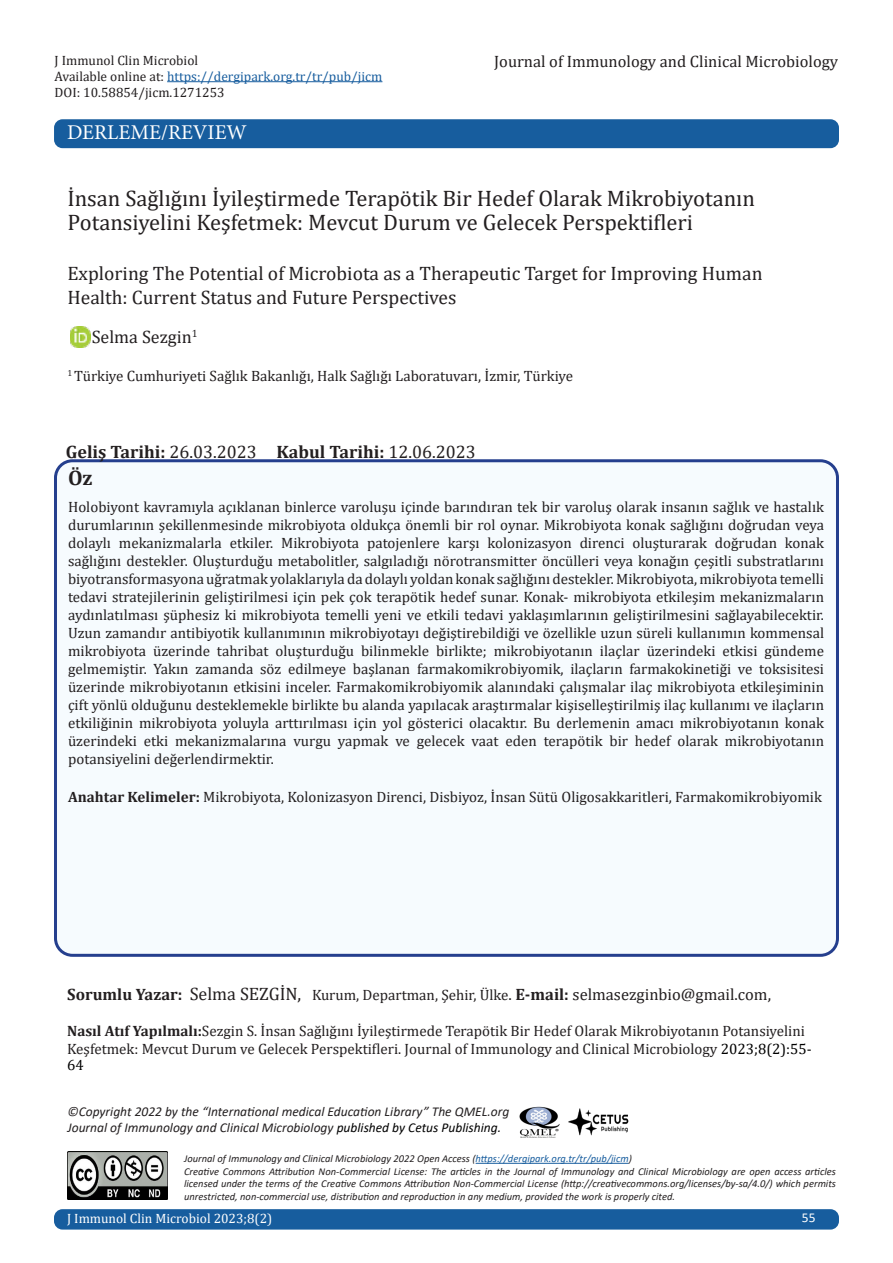
<style>
.page{position:relative;width:893px;height:1263px;background:#fff}
.page>*{position:absolute;margin:0;border:0;box-sizing:border-box;transform-origin:0 0}
.makale_ana_başlık{font:22.5px/24px "Cambria";color:#231f20}
.t1{font:21px "Minion Pro";color:#fff}
.t2{font:700 21px "Cambria";color:#231f20}
.makale_ana_başlık-2{font:19.5px/24px "Cambria";color:#231f20}
.t3{font:700 18px "Cambria";color:#231f20}
.t4{font:18px "Cambria";color:#231f20}
.t5{font:16.5px "Cambria";color:#231f20}
.yazar_kurum{font:15px/18px "Cambria";color:#231f20;text-align:justify}
.t6{font:15px "Cambria";color:#000}
.t7{font:italic 13.5px/16.2px "Calibri";color:#231f20}
.t8{font:13.5px/16.2px "Cambria";color:#231f20}
.t9{font:13.5px "Cambria";color:#fff}
.t10{font:13.5px "Calibri";color:#fff}
.t11{font:italic 10.5px/12.6px "Calibri";color:#231f20}
.s1{color:#175d9e}
.s2{font-weight:400}
.s3{font-weight:700}
.s4{font-weight:700;font-size:16.5px}
.s5{font-size:18px}
.s6{font-size:16.5px}
.s7{color:#000}
</style>
<div class="page">
<div style="left:54px;top:1209px;width:785px;height:20px;background:#175d9e;border-radius:9px"></div>
<hr style="left:476px;top:1163px;width:153px;height:1px;background:#175d9e">
<div style="left:55px;top:461px;width:782px;height:494px;background:#f6fbfe;border-radius:17px"></div>
<div style="left:54px;top:459px;width:785px;height:498px;border:3px solid #253f8e;border-radius:17px"></div>
<img style="left:68px;top:1151px;width:99px;height:48px">
<div style="left:54px;top:119px;width:785px;height:29px;background:#175d9e;border-radius:9px"></div>
<hr style="left:167px;top:81px;width:215px;height:1px;background:#175d9e">
<img style="left:519px;top:1106px;width:41px;height:32px">
<img style="left:568px;top:1108px;width:61px;height:28px">
<img style="left:70px;top:326px;width:20px;height:22px">
<p class="t8" style="left:55px;top:52px;width:145px">J Immunol Clin Microbiol</p>
<p class="t5" style="left:494px;top:51px;width:346px">Journal of Immunology and Clinical Microbiology</p>
<p class="t8" style="left:55px;top:68px;width:329px">Available online at: <span class="s1">https://dergipark.org.tr/tr/pub/jicm<br></span>DOI: 10.58854/jicm.1271253</p>
<p class="t1" style="left:67px;top:119px;width:181px">DERLEME/REVIEW</p>
<p class="makale_ana_başlık" style="left:67px;top:187px;width:689px">İnsan Sağlığını İyileştirmede Terapötik Bir Hedef Olarak Mikrobiyotanın<br>Potansiyelini Keşfetmek: Mevcut Durum ve Gelecek Perspektifleri</p>
<p class="makale_ana_başlık-2" style="left:67px;top:261px;width:697px">Exploring The Potential of Microbiota as a Therapeutic Target for Improving Human<br>Health: Current Status and Future Perspectives</p>
<p class="t4" style="left:92px;top:326px;width:107px">Selma Sezgin<sup>1</sup></p>
<p class="yazar_kurum" style="left:67px;top:367px;width:507px"><sup>1</sup> Türkiye Cumhuriyeti Sağlık Bakanlığı, Halk Sağlığı Laboratuvarı, İzmir, Türkiye</p>
<p class="t3" style="left:66px;top:439px;width:411px">Geliş Tarihi: <span class="s2">26.03.2023</span> Kabul Tarihi: <span class="s2">12.06.2023</span></p>
<p class="t2" style="left:68px;top:463px;width:26px">Öz</p>
<p class="yazar_kurum" style="left:68px;top:497px;width:757px">Holobiyont kavramıyla açıklanan binlerce varoluşu içinde barındıran tek bir varoluş olarak insanın sağlık ve hastalık durumlarının şekillenmesinde mikrobiyota oldukça önemli bir rol oynar. Mikrobiyota konak sağlığını doğrudan veya dolaylı mekanizmalarla etkiler. Mikrobiyota patojenlere karşı kolonizasyon direnci oluşturarak doğrudan konak sağlığını destekler. Oluşturduğu metabolitler, salgıladığı nörotransmitter öncülleri veya konağın çeşitli substratlarını biyotransformasyona uğratmak yolaklarıyla da dolaylı yoldan konak sağlığını destekler. Mikrobiyota, mikrobiyota temelli tedavi stratejilerinin geliştirilmesi için pek çok terapötik hedef sunar. Konak- mikrobiyota etkileşim mekanizmaların aydınlatılması şüphesiz ki mikrobiyota temelli yeni ve etkili tedavi yaklaşımlarının geliştirilmesini sağlayabilecektir.<br>Uzun zamandır antibiyotik kullanımının mikrobiyotayı değiştirebildiği ve özellikle uzun süreli kullanımın kommensal mikrobiyota üzerinde tahribat oluşturduğu bilinmekle birlikte; mikrobiyotanın ilaçlar üzerindeki etkisi gündeme gelmemiştir. Yakın zamanda söz edilmeye başlanan farmakomikrobiyomik, ilaçların farmakokinetiği ve toksisitesi üzerinde mikrobiyotanın etkisini inceler. Farmakomikrobiyomik alanındaki çalışmalar ilaç mikrobiyota etkileşiminin çift yönlü olduğunu desteklemekle birlikte bu alanda yapılacak araştırmalar kişiselleştirilmiş ilaç kullanımı ve ilaçların etkiliğinin mikrobiyota yoluyla arttırılması için yol gösterici olacaktır. Bu derlemenin amacı mikrobiyotanın konak üzerindeki etki mekanizmalarına vurgu yapmak ve gelecek vaat eden terapötik bir hedef olarak mikrobiyotanın potansiyelini değerlendirmektir.</p>
<p class="yazar_kurum" style="left:68px;top:787px;width:755px"><span class="s3">Anahtar Kelimeler:</span> Mikrobiyota, Kolonizasyon Direnci, Disbiyoz, İnsan Sütü Oligosakkaritleri, Farmakomikrobiyomik</p>
<p class="yazar_kurum" style="left:67px;top:986px;width:705px"><span class="s4">Sorumlu Yazar:</span> <span class="s5">Selma SEZGİN,</span> Kurum, Departman, Şehir, Ülke<span class="s6">.</span> <span class="s4">E-mail:</span> <span class="s6">selmasezginbio@gmail.com,</span></p>
<p class="yazar_kurum" style="left:67px;top:1022px;width:746px"><span class="s3">Nasıl Atıf Yapılmalı:</span>Sezgin S. İnsan Sağlığını İyileştirmede Terapötik Bir Hedef Olarak Mikrobiyotanın Potansiyelini<br>Keşfetmek: Mevcut Durum ve Gelecek Perspektifleri. Journal of Immunology and Clinical Microbiology <span class="s7">2023;8(2):55-</span></p>
<p class="t6" style="left:67px;top:1056px;width:18px">64</p>
<p class="t7" style="left:67px;top:1103px;width:443px">©Copyright 2022 by the “International medical Education Library” The QMEL.org<br>Journal of Immunology and Clinical Microbiology <span class="s7">published by Cetus Publishing.</span></p>
<p class="t11" style="left:184px;top:1152px;width:653px">Journal of Immunology and Clinical Microbiology 2022 Open Access (<span class="s1">https://dergipark.org.tr/tr/pub/jicm</span>)<br>Creative Commons Attribution Non-Commercial License: The articles in the Journal of Immunology and Clinical Microbiology are open access articles licensed under the terms of the Creative Commons Attribution Non-Commercial License (http://creativecommons.org/licenses/by-sa/4.0/) which permits unrestricted, non-commercial use, distribution and reproduction in any medium, provided the work is properly cited.</p>
<p class="t9" style="left:67px;top:1210px;width:207px">J Immunol Clin Microbiol 2023;8(2)</p>
<p class="t10" style="left:802px;top:1208px;width:15px">55</p>
</div>
